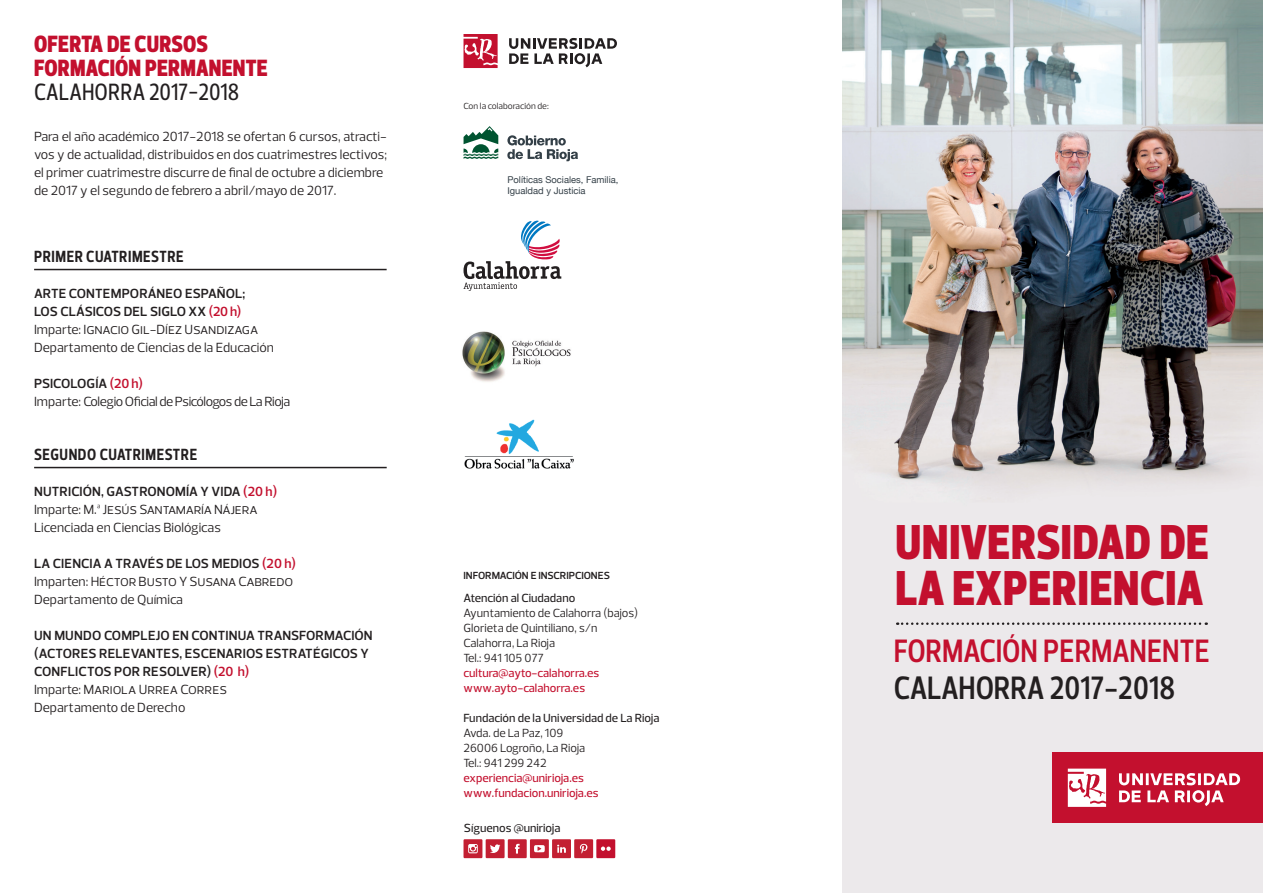
<style>
.page{position:relative;width:1263px;height:893px;background:#fff}
.page>*{position:absolute;margin:0;border:0;box-sizing:border-box;transform-origin:0 0}
.t1{font:900 49.95px/45.8px "Prelo Condensed";letter-spacing:.02em;color:#c3102e}
.t2{font:600 33px "Prelo Condensed";letter-spacing:-.005em;color:#c3102e}
.t3{font:600 33px "Prelo Condensed";letter-spacing:.005em;color:#231f20}
.t4{font:900 24px/24px "Prelo Condensed";letter-spacing:.005em;color:#c3102e}
.t5{font:500 24px "Prelo Condensed";color:#231f20}
.t6{font:700 16.5px "Prelo Condensed";letter-spacing:.035em;color:#231f20}
.t7{font:13.5px/18px "Prelo";color:#231f20}
.t8{font:600 13.5px/18px "Prelo";letter-spacing:.015em;color:#231f20}
.t9{font:13.5px/18px "Prelo";letter-spacing:-.03em;color:#231f20}
.t10{font:600 13.5px "Prelo";color:#c3102e}
.t11{font:12px/15px "Prelo";color:#231f20}
.t12{font:500 12px/15px "Prelo";color:#c3102e}
.t13{font:500 12px "Prelo";color:#231f20}
.t14{font:600 10.5px "Prelo";letter-spacing:-.01em;color:#231f20}
.t15{font:9.45px/11.2px "Helvetica Neue";color:#333f47}
.t16{font:9px "Prelo";color:#231f20}
.s1{font-weight:600}
.s2{font-weight:600;color:#c3102e}
.s3{color:#c3102e}
.s4{font-weight:400}
</style>
<div class="page">
<img style="left:842px;top:0;width:421px;height:893px">
<hr style="left:34px;top:269px;width:353px;height:1px;background:#231f20">
<hr style="left:34px;top:467px;width:353px;height:1px;background:#231f20">
<svg style="left:509px;top:38px;width:108px;height:29px"></svg>
<svg style="left:463px;top:34px;width:35px;height:34px"></svg>
<img style="left:464px;top:419px;width:110px;height:50px">
<img style="left:462px;top:331px;width:109px;height:51px">
<svg style="left:463px;top:220px;width:99px;height:71px"></svg>
<svg style="left:463px;top:126px;width:35px;height:33px"></svg>
<svg style="left:507px;top:135px;width:71px;height:26px"></svg>
<svg style="left:897px;top:622px;width:310px;height:3px"></svg>
<div style="left:1052px;top:753px;width:211px;height:70px;background:#c3102e"></div>
<svg style="left:1068px;top:769px;width:172px;height:38px"></svg>
<svg style="left:463px;top:839px;width:152px;height:19px"></svg>
<h3 class="t4" style="left:34px;top:32px;width:224px">OFERTA DE CURSOS<br>FORMACIÓN PERMANENTE</h3>
<h3 class="t5" style="left:34px;top:77px;width:207px">CALAHORRA 2017-2018</h3>
<p class="t7" style="left:34px;top:127px;width:354px">Para el año académico 2017-2018 se ofertan 6 cursos, atracti&shy;vos y de actualidad, distribuidos en dos cuatrimestres lectivos; el primer cuatrimestre discurre de final de octubre a diciembre de 2017 y el segundo de febrero a abril/mayo de 2017.</p>
<p class="t6" style="left:34px;top:246px;width:151px">PRIMER CUATRIMESTRE</p>
<p class="t7" style="left:34px;top:285px;width:241px"><span class="s1">ARTE CONTEMPORÁNEO ESPAÑOL;<br>LOS CLÁSICOS DEL SIGLO XX</span> <span class="s2">(20 H)<br></span>Imparte: Ignacio Gil-Díez Usandizaga Departamento de Ciencias de la Educación</p>
<p class="t9" style="left:34px;top:375px;width:258px"><span class="s1">PSICOLOGÍA</span> <span class="s2">(20 H)<br></span>Imparte: Colegio Oficial de Psicólogos de La Rioja</p>
<p class="t6" style="left:34px;top:444px;width:164px">SEGUNDO CUATRIMESTRE</p>
<p class="t8" style="left:34px;top:483px;width:25px">NUTRICI</p>
<p class="t8" style="left:83px;top:483px;width:33px">ÓN, GASTRONOMÍA</p>
<p class="t7" style="left:34px;top:483px;width:245px;text-indent:167px"><span class="s1">Y VIDA</span> <span class="s2">(20 H)<br></span>Imparte: M.ª Jesús Santamaría Nájera<br>Licenciada en Ciencias Biológicas</p>
<p class="t8" style="left:34px;top:555px;width:35px">LA CIENCIA</p>
<p class="t8" style="left:104px;top:555px;width:90px">ATRAVÉSDE LOS</p>
<p class="t8" style="left:212px;top:555px;width:9px">MEDIOS</p>
<p class="t10" style="left:262px;top:555px;width:35px">(20 H)</p>
<p class="t7" style="left:34px;top:573px;width:261px">Imparten: Héctor Busto Y Susana Cabredo<br>Departamento de Química</p>
<p class="t8" style="left:34px;top:627px;width:340px">UN MUNDO COMPLEJO EN CONTINUA TRANSFORMACIÓN (ACTORES RELEVANTES, ESCENARIOS ESTRATÉGICOS Y CONFLICTOS POR RESOLVER) <span class="s3">(20 H)<br></span><span class="s4">Imparte: Mariola Urrea Corres<br>Departamento de Derecho</span></p>
<p class="t16" style="left:463px;top:101px;width:87px">Con la colaboración de:</p>
<p class="t15" style="left:507px;top:174px;width:112px">Políticas Sociales, Familia,<br>Igualdad y Justicia</p>
<p class="t14" style="left:463px;top:569px;width:148px">INFORMACIÓN E INSCRIPCIONES</p>
<p class="t13" style="left:463px;top:591px;width:113px">Atención al Ciudadano</p>
<p class="t11" style="left:463px;top:606px;width:176px">Ayuntamiento de Calahorra (bajos)<br>Glorieta de Quintiliano, s/n<br>Calahorra, La Rioja<br>Tel.: 941 105 077</p>
<p class="t12" style="left:463px;top:666px;width:137px">cultura@ayto-calahorra.es www.ayto-calahorra.es</p>
<p class="t13" style="left:463px;top:711px;width:197px">Fundación de la Universidad de La Rioja</p>
<p class="t11" style="left:463px;top:726px;width:123px">Avda. de La Paz, 109<br>26006 Logroño, La Rioja<br>Tel.: 941 299 242</p>
<p class="t12" style="left:463px;top:771px;width:137px">experiencia@unirioja.es www.fundacion.unirioja.es</p>
<p class="t13" style="left:464px;top:820px;width:98px">Síguenos @unirioja</p>
<h1 class="t1" style="left:895px;top:520px;width:309px">UNIVERSIDAD DE<br>LA EXPERIENCIA</h1>
<h2 class="t2" style="left:894px;top:631px;width:317px">FORMACIÓN PERMANENTE</h2>
<h2 class="t3" style="left:894px;top:667px;width:283px">CALAHORRA 2017-2018</h2>
</div>
